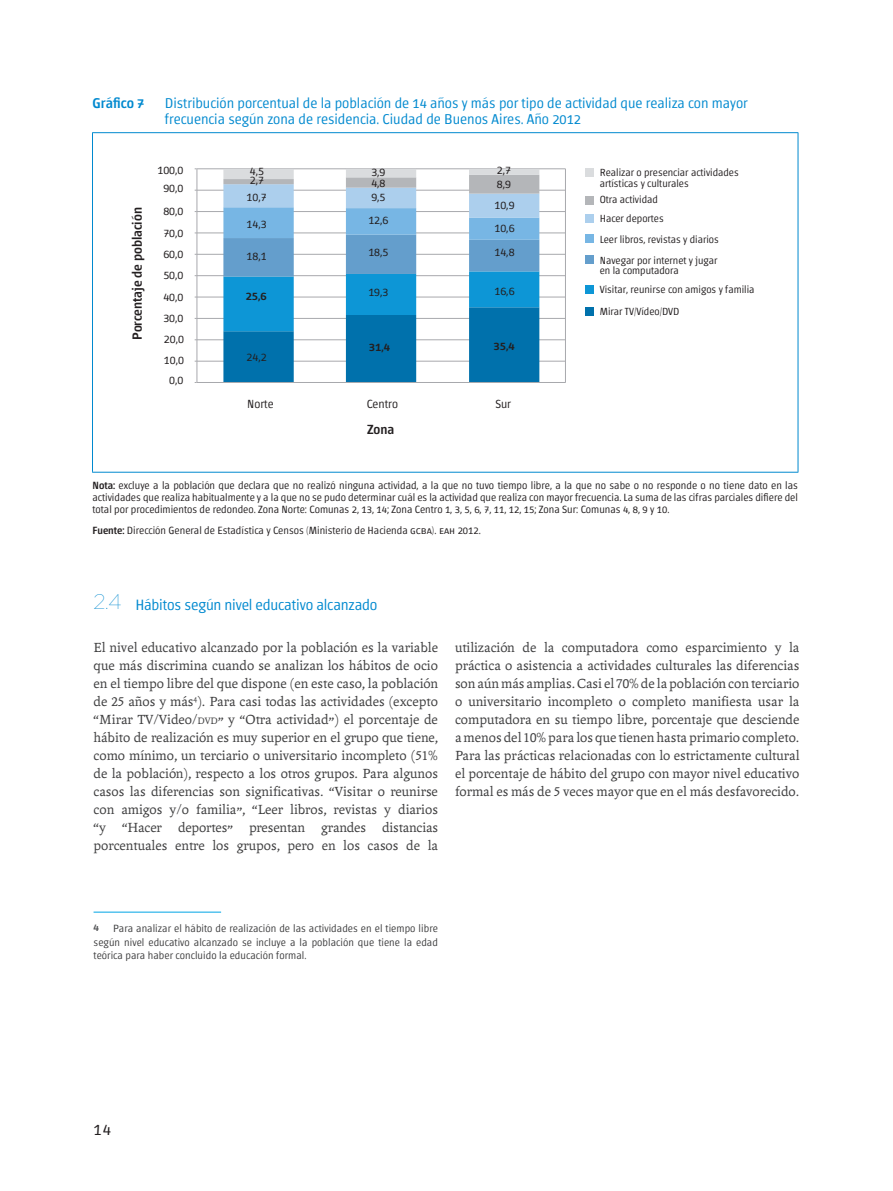
<style>
.page{position:relative;width:893px;height:1191px;background:#fff}
.page>*{position:absolute;margin:0;border:0;box-sizing:border-box;transform-origin:0 0}
.t1{font:300 16.5px "Chaco";color:#231f20}
.t2{font:300 15px "Chaco";letter-spacing:-.01em;color:#0089cf}
.texto_principal{font:14.25px/18px "Andralis ND Os F";color:#3e3e3f;text-align:justify}
.Titulos{font:300 14.25px/15.8px "Chaco";color:#0089cf}
.Titulos-2{font:500 14.25px "Chaco";color:#0089cf}
.t3{font:500 13.35px "Chaco";color:#231f20}
.t4{font:300 11.85px "Chaco";color:#231f20}
.t5{font:500 11.85px "Chaco";color:#231f20}
.Fuente{font:300 10.5px/12px "Chaco";color:#231f20;text-align:justify}
.Nota_al_pie{font:300 10.5px/13.5px "Chaco";letter-spacing:.005em;color:#3e3e3f;text-align:justify}
.Nota_al_pie-2{font:500 10.5px "Chaco";color:#57585a}
.t6{font:300 10.35px/10.4px "Chaco";color:#231f20}
.s1{font-weight:500}
.s2{font-family:"Gotham";font-weight:100;font-size:21px}
.s3{font-family:"Andralis NDSC"}
.s4{font-size:10.05px}
</style>
<div class="page">
<hr style="left:92px;top:132px;width:706px;height:1px;background:#0089cf">
<hr style="left:92px;top:133px;width:1px;height:339px;background:#0089cf">
<hr style="left:798px;top:133px;width:1px;height:339px;background:#0089cf">
<hr style="left:92px;top:472px;width:706px;height:1px;background:#0089cf">
<hr style="left:197px;top:361px;width:368px;height:1px;background:#a8a9ad">
<hr style="left:197px;top:339px;width:368px;height:1px;background:#a8a9ad">
<hr style="left:197px;top:318px;width:368px;height:1px;background:#a8a9ad">
<hr style="left:197px;top:297px;width:368px;height:1px;background:#a8a9ad">
<hr style="left:197px;top:275px;width:368px;height:1px;background:#a8a9ad">
<hr style="left:197px;top:254px;width:368px;height:1px;background:#a8a9ad">
<hr style="left:197px;top:233px;width:368px;height:1px;background:#a8a9ad">
<hr style="left:197px;top:211px;width:368px;height:1px;background:#a8a9ad">
<hr style="left:197px;top:190px;width:368px;height:1px;background:#a8a9ad">
<hr style="left:197px;top:168px;width:368px;height:1px;background:#a8a9ad">
<svg style="left:223px;top:169px;width:316px;height:213px"></svg>
<hr style="left:197px;top:169px;width:1px;height:213px;background:#a8a9ad">
<hr style="left:197px;top:382px;width:369px;height:1px;background:#a8a9ad">
<hr style="left:565px;top:169px;width:1px;height:213px;background:#a8a9ad">
<div style="left:585px;top:168px;width:8px;height:8px;background:#dadcde"></div>
<div style="left:585px;top:196px;width:8px;height:8px;background:#b4b6b9"></div>
<div style="left:585px;top:214px;width:8px;height:8px;background:#accfed"></div>
<div style="left:585px;top:234px;width:8px;height:9px;background:#77b6e4"></div>
<div style="left:585px;top:255px;width:8px;height:9px;background:#649ecc"></div>
<div style="left:585px;top:285px;width:8px;height:8px;background:#0d96d6"></div>
<div style="left:585px;top:307px;width:8px;height:8px;background:#0071ac"></div>
<hr style="left:94px;top:911px;width:127px;height:1px;background:#00a5e5">
<p class="Titulos-2" style="left:93px;top:97px;width:53px">Gráfico 7</p>
<p class="Titulos" style="left:165px;top:96px;width:585px">Distribución porcentual de la población de 14 años y más por tipo de actividad que realiza con mayor frecuencia según zona de residencia. Ciudad de Buenos Aires. Año 2012</p>
<p class="t3" style="left:131px;top:340px;width:134px;rotate:-90deg">Porcentaje de población</p>
<p class="t4" style="left:157px;top:164px;width:28px">100,0</p>
<p class="t4" style="left:163px;top:183px;width:22px">90,0</p>
<p class="t4" style="left:163px;top:205px;width:22px">80,0</p>
<p class="t4" style="left:163px;top:227px;width:22px">70,0</p>
<p class="t4" style="left:163px;top:248px;width:22px">60,0</p>
<p class="t4" style="left:163px;top:269px;width:22px">50,0</p>
<p class="t4" style="left:163px;top:291px;width:22px">40,0</p>
<p class="t4" style="left:163px;top:312px;width:22px">30,0</p>
<p class="t4" style="left:164px;top:334px;width:22px">20,0</p>
<p class="t4" style="left:164px;top:355px;width:22px">10,0</p>
<p class="t4" style="left:169px;top:375px;width:16px">0,0</p>
<p class="t4" style="left:250px;top:165px;width:16px">4,5</p>
<p class="t4" style="left:497px;top:165px;width:16px">2,7</p>
<p class="t4" style="left:371px;top:167px;width:16px">3,9</p>
<p class="t4" style="left:250px;top:175px;width:16px">2,7</p>
<p class="t4" style="left:371px;top:177px;width:16px">4,8</p>
<p class="t4" style="left:497px;top:178px;width:16px">8,9</p>
<p class="t4" style="left:247px;top:192px;width:22px">10,7</p>
<p class="t4" style="left:371px;top:192px;width:16px">9,5</p>
<p class="t4" style="left:247px;top:218px;width:22px">14,3</p>
<p class="t4" style="left:368px;top:214px;width:22px">12,6</p>
<p class="t4" style="left:494px;top:200px;width:22px">10,9</p>
<p class="t4" style="left:494px;top:223px;width:22px">10,6</p>
<p class="t4" style="left:247px;top:251px;width:22px">18,1</p>
<p class="t4" style="left:368px;top:247px;width:22px">18,5</p>
<p class="t4" style="left:494px;top:246px;width:22px">14,8</p>
<p class="t5" style="left:246px;top:290px;width:23px">25,6</p>
<p class="t4" style="left:368px;top:287px;width:22px">19,3</p>
<p class="t4" style="left:494px;top:285px;width:22px">16,6</p>
<p class="t4" style="left:247px;top:352px;width:22px">24,2</p>
<p class="t5" style="left:369px;top:342px;width:23px">31,4</p>
<p class="t5" style="left:494px;top:340px;width:23px">35,4</p>
<p class="t4" style="left:247px;top:398px;width:28px">Norte</p>
<p class="t4" style="left:367px;top:398px;width:33px">Centro</p>
<p class="t4" style="left:495px;top:398px;width:17px">Sur</p>
<p class="t3" style="left:367px;top:423px;width:29px">Zona</p>
<p class="t6" style="left:600px;top:168px;width:140px">Realizar o presenciar actividades artísticas y culturales</p>
<p class="t6" style="left:600px;top:190px;width:65px;line-height:19.5px">Otra actividad<br>Hacer deportes</p>
<p class="t6" style="left:600px;top:229px;width:121px;line-height:20.7px">Leer libros, revistas y diarios<br>Navegar por internet y jugar</p>
<p class="t6" style="left:600px;top:261px;width:156px;line-height:19.2px">en la computadora<br>Visitar, reunirse con amigos y familia</p>
<p class="t6" style="left:600px;top:307px;width:81px">Mirar TV/Vídeo/DVD</p>
<p class="Fuente" style="left:93px;top:479px;width:707px"><span class="s1">Nota:</span> excluye a la población que declara que no realizó ninguna actividad, a la que no tuvo tiempo libre, a la que no sabe o no responde o no tiene dato en las actividades que realiza habitualmente y a la que no se pudo determinar cuál es la actividad que realiza con mayor frecuencia. La suma de las cifras parciales difiere del total por procedimientos de redondeo. Zona Norte: Comunas 2, 13, 14; Zona Centro 1, 3, 5, 6, 7, 11, 12, 15; Zona Sur: Comunas 4, 8, 9 y 10.</p>
<p class="Fuente" style="left:93px;top:524px;width:390px"><span class="s1">Fuente:</span> Dirección General de Estadística y Censos (Ministerio de Hacienda gcba). eah 2012.</p>
<p class="t2" style="left:94px;top:597px;width:285px"><span class="s2">2.4</span> Hábitos según nivel educativo alcanzado</p>
<p class="texto_principal" style="left:94px;top:638px;width:346px">El nivel educativo alcanzado por la población es la variable que más discrimina cuando se analizan los hábitos de ocio en el tiempo libre del que dispone (en este caso, la población de <span class="s3">25</span> años y más<sup>4</sup>). Para casi todas las actividades (excepto “Mirar TV/Video/<span class="s4">dvd</span>” y “Otra actividad”) el porcentaje de hábito de realización es muy superior en el grupo que tiene, como mínimo, un terciario o universitario incompleto (<span class="s3">51</span>% de la población), respecto a los otros grupos. Para algunos casos las diferencias son significativas. “Visitar o reunirse con amigos y/o familia”, “Leer libros, revistas y diarios “y “Hacer deportes” presentan grandes distancias porcentuales entre los grupos, pero en los casos de la</p>
<p class="texto_principal" style="left:455px;top:638px;width:346px">utilización de la computadora como esparcimiento y la práctica o asistencia a actividades culturales las diferencias son aún más amplias. Casi el <span class="s3">70</span>% de la población con terciario o universitario incompleto o completo manifiesta usar la computadora en su tiempo libre, porcentaje que desciende a menos del <span class="s3">10</span>% para los que tienen hasta primario completo.<br>Para las prácticas relacionadas con lo estrictamente cultural el porcentaje de hábito del grupo con mayor nivel educativo formal es más de <span class="s3">5</span> veces mayor que en el más desfavorecido.</p>
<p class="Nota_al_pie-2" style="left:94px;top:922px;width:7px">4</p>
<p class="Nota_al_pie" style="left:94px;top:922px;width:346px;text-indent:19px">Para analizar el hábito de realización de las actividades en el tiempo libre según nivel educativo alcanzado se incluye a la población que tiene la edad teórica para haber concluido la educación formal.</p>
<p class="t1" style="left:94px;top:1121px;width:19px">14</p>
</div>
